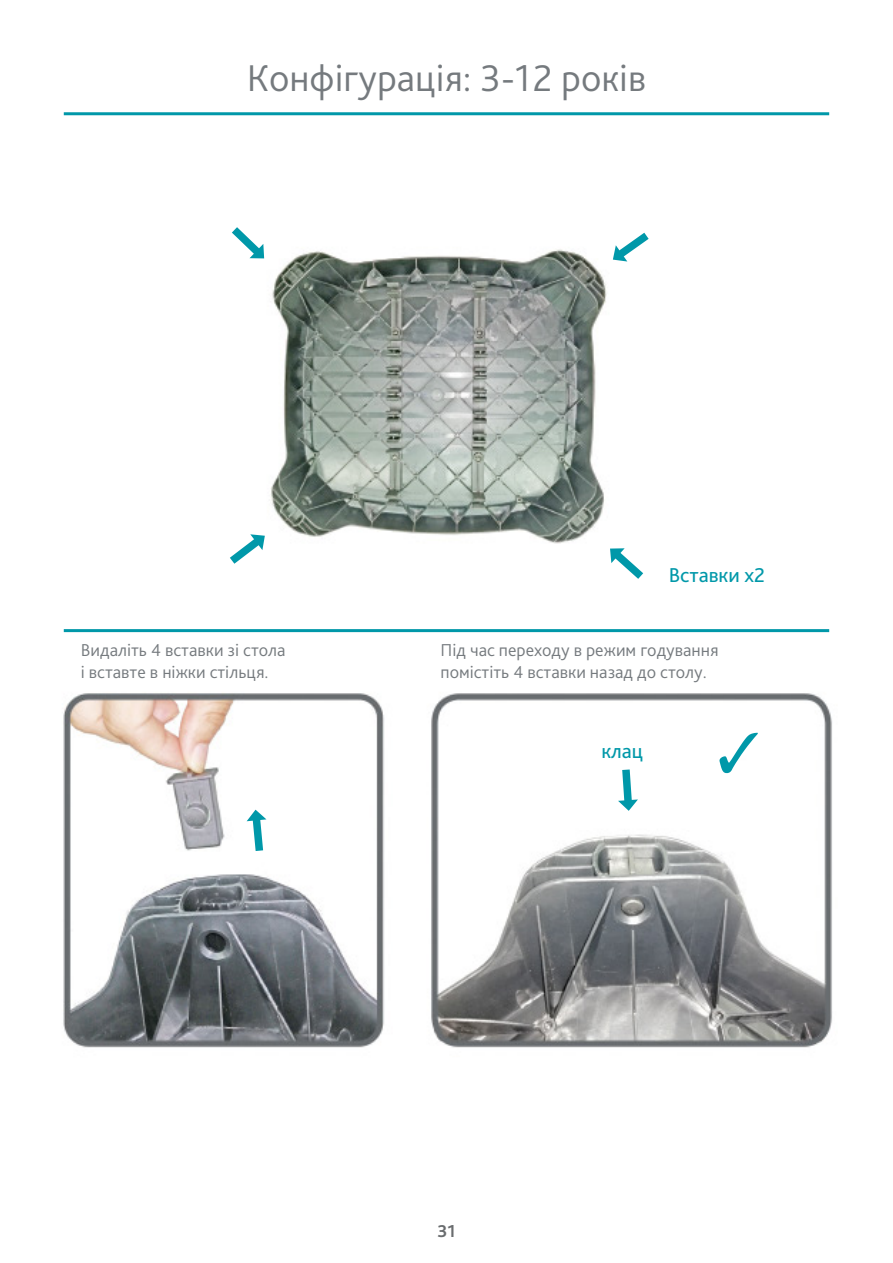
<style>
.page{position:relative;width:893px;height:1263px;background:#fff}
.page>*{position:absolute;margin:0;border:0;box-sizing:border-box;transform-origin:0 0}
.t1{font:300 39px "Bliss Pro";color:#757a7e}
.t2{font:21px "Bliss Pro";color:#0098a9}
.t3{font:300 18px/21.6px "Bliss Pro";color:#757a7e}
.t4{font:700 18px "Bliss Pro";color:#696c6e}
</style>
<div class="page">
<img style="left:63px;top:249px;width:770px;height:799px">
<hr style="left:64px;top:112px;width:765px;height:3px;background:#0098a9">
<hr style="left:64px;top:629px;width:765px;height:3px;background:#0098a9">
<svg style="left:605px;top:543px;width:46px;height:44px"></svg>
<svg style="left:222px;top:530px;width:48px;height:41px"></svg>
<svg style="left:247px;top:809px;width:21px;height:50px"></svg>
<svg style="left:618px;top:762px;width:20px;height:49px"></svg>
<svg style="left:224px;top:227px;width:46px;height:37px"></svg>
<svg style="left:608px;top:232px;width:49px;height:34px"></svg>
<svg style="left:719px;top:733px;width:39px;height:40px"></svg>
<h1 class="t1" style="left:247px;top:54px;width:401px">Конфігурація: 3-12 років</h1>
<p class="t2" style="left:669px;top:562px;width:98px">Вставки x2</p>
<p class="t3" style="left:81px;top:639px;width:206px">Видаліть 4 вставки зі стола і вставте в ніжки стільця.</p>
<p class="t3" style="left:440px;top:639px;width:280px">Під час переходу в режим годування помістіть 4 вставки назад до столу.</p>
<p class="t2" style="left:601px;top:738px;width:43px">клац</p>
<p class="t4" style="left:437px;top:1220px;width:20px">31</p>
</div>
